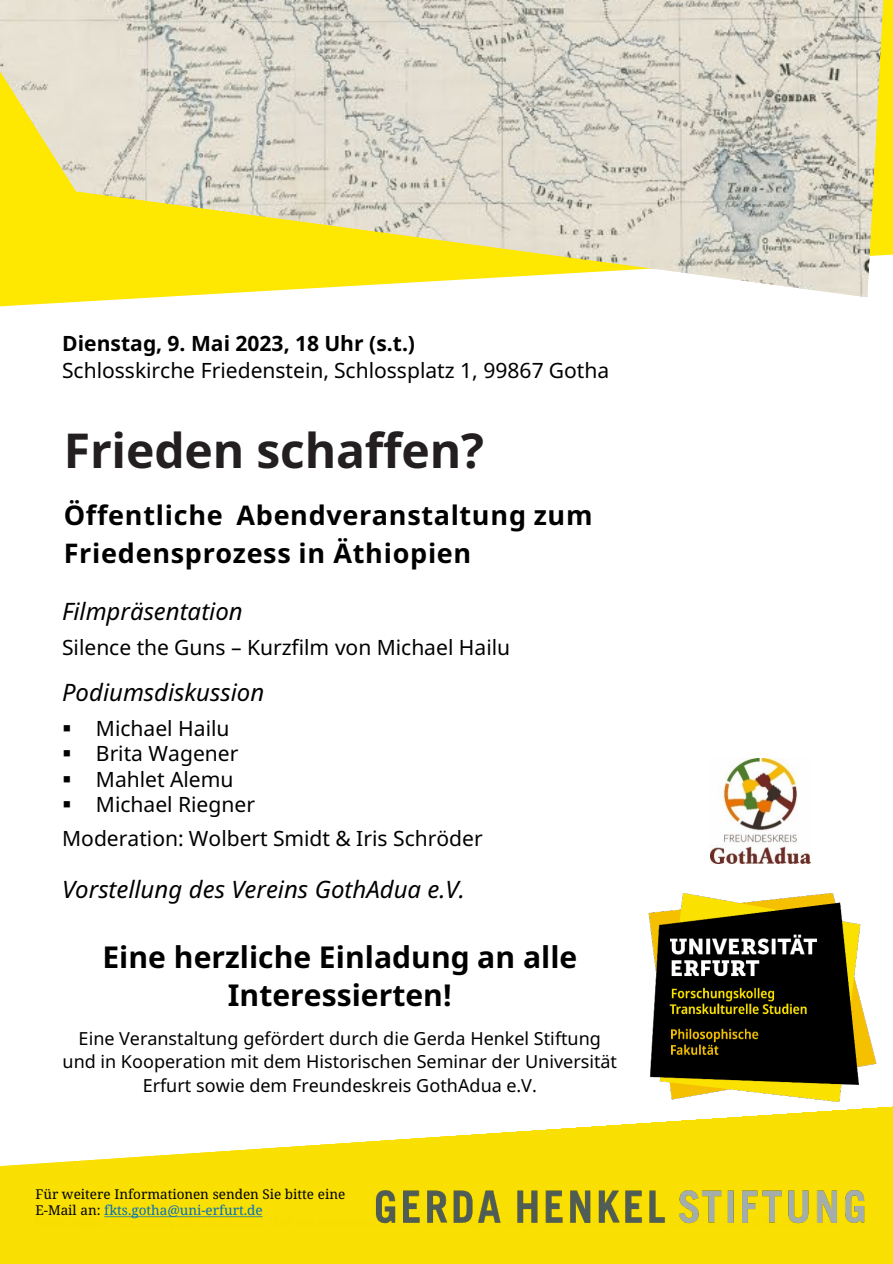
<style>
.page{position:relative;width:893px;height:1264px;background:#fff}
.page>*{position:absolute;margin:0;border:0;box-sizing:border-box;transform-origin:0 0}
.t1{font:700 48px "Noto Sans";letter-spacing:-.005em;color:#231f20}
.t2{font:700 30px/38.5px "Noto Sans";color:#000;text-align:center}
.t3{font:700 27px/37.8px "Noto Sans";letter-spacing:.025em;color:#000}
.t4{font:italic 24px "Noto Sans";color:#000}
.t5{font:21px/27px "Noto Sans";color:#000}
.t6{font:18px/23.1px "Noto Sans";color:#000;text-align:center}
.t7{font:13.5px "Noto Serif";color:#000}
.t8{font:13.5px "Noto Serif";letter-spacing:-.005em;color:#0070c0}
.s1{font-weight:700}
.s2{color:#000}
</style>
<div class="page">
<svg style="left:0;top:0;width:892px;height:306px"></svg>
<svg style="left:0;top:0;width:883px;height:297px;background:#e0d9a7"></svg>
<img style="left:710px;top:758px;width:100px;height:105px">
<img style="left:648px;top:893px;width:229px;height:209px">
<img style="left:0;top:1107px;width:892px;height:156px">
<img style="left:374px;top:1188px;width:492px;height:35px">
<svg style="left:104px;top:1216px;width:158px;height:1px"></svg>
<p class="t5" style="left:62px;top:330px;width:548px"><span class="s1">Dienstag, 9. Mai 2023, 18 Uhr (s.t.)<br></span>Schlosskirche Friedenstein, Schlossplatz 1, 99867 Gotha</p>
<p class="t1" style="left:64px;top:416px;width:422px">Frieden schaffen?</p>
<p class="t3" style="left:64px;top:497px;width:530px">Öffentliche Abendveranstaltung zum<br>Friedensprozess in Äthiopien</p>
<p class="t4" style="left:62px;top:594px;width:182px">Filmpräsentation</p>
<p class="t5" style="left:62px;top:634px;width:449px">Silence the Guns – Kurzfilm von Michael Hailu</p>
<p class="t4" style="left:62px;top:675px;width:203px">Podiumsdiskussion</p>
<p class="t5" style="left:62px;top:715px;width:169px">▪ Michael Hailu</p>
<p class="t5" style="left:62px;top:740px;width:178px">▪ Brita Wagener</p>
<p class="t5" style="left:62px;top:765px;width:173px">▪ Mahlet Alemu</p>
<p class="t5" style="left:62px;top:791px;width:194px">▪ Michael Riegner</p>
<p class="t5" style="left:62px;top:825px;width:422px">Moderation: Wolbert Smidt &amp; Iris Schröder</p>
<p class="t4" style="left:62px;top:871px;width:404px">Vorstellung des Vereins GothAdua e.V.</p>
<p class="t2" style="left:102px;top:938px;width:476px">Eine herzliche Einladung an alle<br>Interessierten!</p>
<p class="t6" style="left:63px;top:1027px;width:556px">Eine Veranstaltung gefördert durch die Gerda Henkel Stiftung und in Kooperation mit dem Historischen Seminar der Universität<br>Erfurt sowie dem Freundeskreis GothAdua e.V.</p>
<p class="t7" style="left:35px;top:1184px;width:311px">Für weitere Informationen senden Sie bitte eine</p>
<p class="t8" style="left:35px;top:1200px;width:229px"><span class="s2">E-Mail an:</span> fkts.gotha@uni-erfurt.de</p>
</div>
